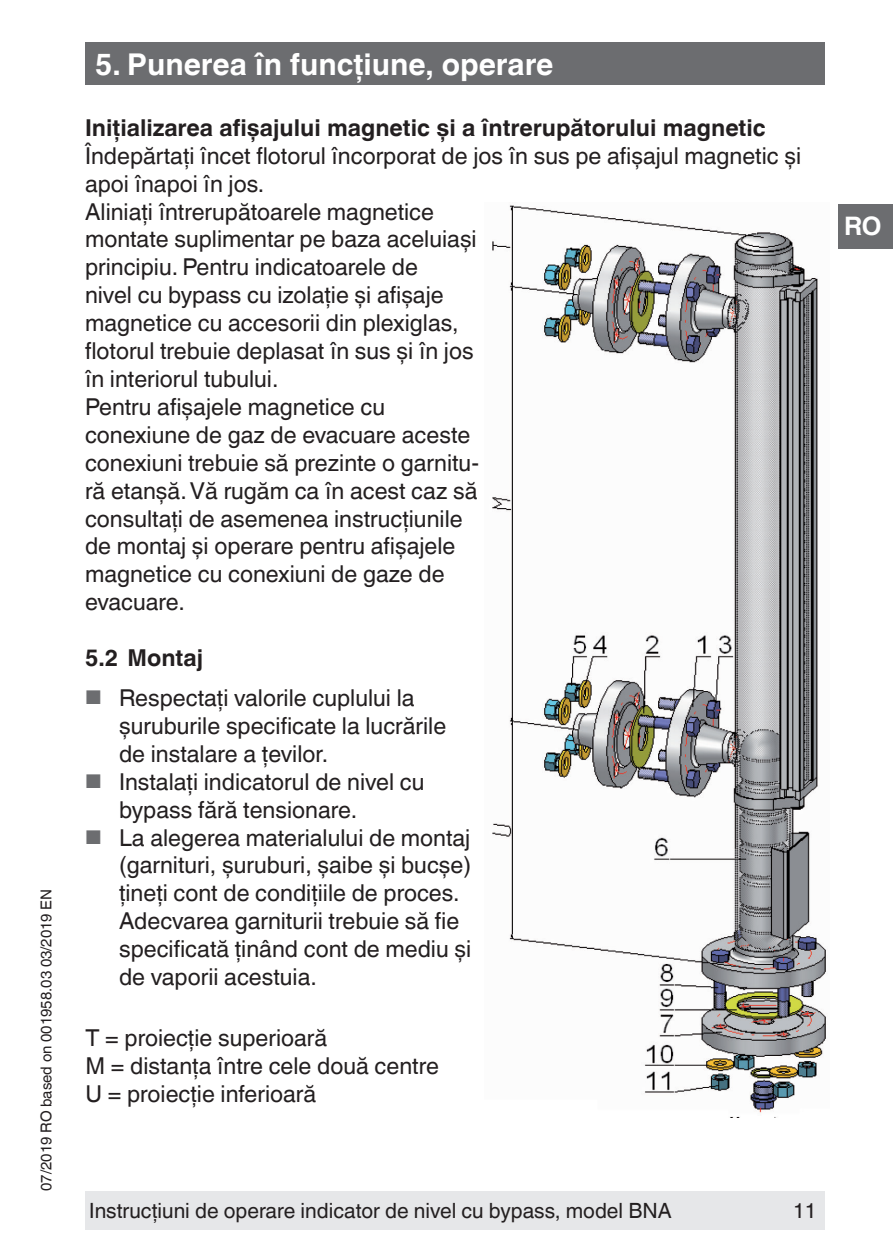
<style>
.page{position:relative;width:893px;height:1259px;background:#fff}
.page>*{position:absolute;margin:0;border:0;box-sizing:border-box;transform-origin:0 0}
.t1{font:700 30px "Helvetica World";color:#fff}
.t2{font:700 25.5px "Helvetica World";color:#fff}
.t3{font:23.4px/27.9px "Helvetica World";color:#231f20}
.t4{font:700 23.4px "Helvetica World";color:#231f20}
.t5{font:21px "Helvetica World";color:#231f20}
.t6{font:15px "Helvetica World";color:#231f20}
.s1{font-size:19.8px;color:#6c6d70}
</style>
<div class="page">
<img style="left:492px;top:205px;width:334px;height:912px">
<div style="left:85px;top:1191px;width:740px;height:38px;background:#e6e7e9"></div>
<div style="left:838px;top:204px;width:55px;height:44px;background:#6c6d70"></div>
<div style="left:85px;top:43px;width:740px;height:42px;background:#6c6d70"></div>
<p class="t6" style="left:38px;top:1191px;width:303px;rotate:-90deg">07/2019 RO based on 001958.03 03/2019 EN</p>
<p class="t1" style="left:95px;top:47px;width:460px">5. Punerea în funcţiune, operare</p>
<p class="t4" style="left:85px;top:114px;width:682px">Inițializarea afișajului magnetic și a întrerupătorului magnetic</p>
<p class="t3" style="left:85px;top:142px;width:718px">Îndepărtați încet flotorul încorporat de jos în sus pe afișajul magnetic și apoi înapoi în jos.<br>Aliniați întrerupătoarele magnetice<br>montate suplimentar pe baza aceluiași<br>principiu. Pentru indicatoarele de<br>nivel cu bypass cu izolație și afișaje<br>magnetice cu accesorii din plexiglas,<br>flotorul trebuie deplasat în sus și în jos<br>în interiorul tubului.<br>Pentru afișajele magnetice cu<br>conexiune de gaz de evacuare aceste<br>conexiuni trebuie să prezinte o garnitu-<br>ră etanșă. Vă rugăm ca în acest caz să<br>consultați de asemenea instrucțiunile<br>de montaj și operare pentru afișajele<br>magnetice cu conexiuni de gaze de<br>evacuare.</p>
<p class="t4" style="left:85px;top:644px;width:120px">5.2 Montaj</p>
<p class="t3" style="left:119px;top:684px;width:329px;text-indent:-34px"><span class="s1">■</span> Respectați valorile cuplului la șuruburile specificate la lucrările de instalare a țevilor.</p>
<p class="t3" style="left:119px;top:767px;width:307px;text-indent:-34px"><span class="s1">■</span> Instalați indicatorul de nivel cu bypass fără tensionare.</p>
<p class="t3" style="left:119px;top:823px;width:354px;text-indent:-34px"><span class="s1">■</span> La alegerea materialului de montaj (garnituri, șuruburi, șaibe și bucșe) țineți cont de condițiile de proces.<br>Adecvarea garniturii trebuie să fie specificată ținând cont de mediu și de vaporii acestuia.</p>
<p class="t3" style="left:85px;top:1024px;width:355px">T = proiecție superioară<br>M = distanța între cele două centre<br>U = proiecție inferioară</p>
<p class="t5" style="left:89px;top:1198px;width:584px">Instrucțiuni de operare indicator de nivel cu bypass, model BNA</p>
<p class="t5" style="left:793px;top:1198px;width:25px">11</p>
<p class="t2" style="left:844px;top:212px;width:39px">RO</p>
</div>
